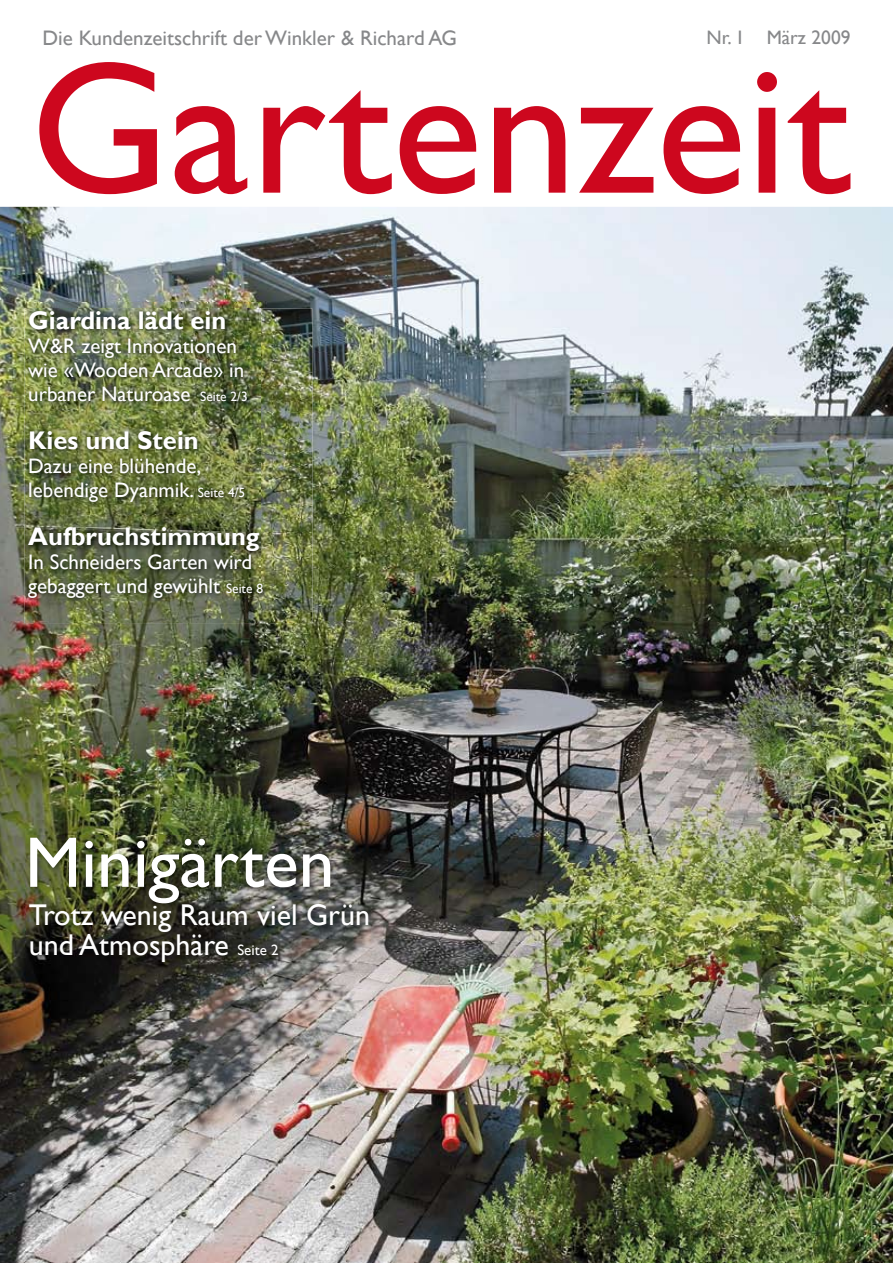
<style>
.page{position:relative;width:893px;height:1263px;background:#fff}
.page>*{position:absolute;margin:0;border:0;box-sizing:border-box;transform-origin:0 0}
.t1{font:189px "Gill Sans";color:#cd071e}
.t2{font:72px "Gill Sans";color:#fff}
.t3{font:30px/30px "Gill Sans";color:#fff}
.t4{font:700 25.5px "Gill Sans";color:#fff}
.t5{font:21px/24px "Gill Sans";color:#fff}
.t6{font:21px "Gill Sans";color:#87888a}
.t7{font:19.5px "Gill Sans";color:#87888a}
.s1{font-size:13.5px}
.s2{font-size:15px}
</style>
<div class="page">
<img style="left:0;top:207px;width:893px;height:1056px">
<img style="left:27px;top:835px;width:411px;height:165px">
<img style="left:24px;top:308px;width:288px;height:315px">
<p class="t6" style="left:43px;top:26px;width:416px">Die Kundenzeitschrift der Winkler &amp; Richard AG</p>
<p class="t7" style="left:706px;top:26px;width:146px">Nr. 1 März 2009</p>
<h1 class="t1" style="left:30px;top:19px;width:822px">Gartenzeit</h1>
<p class="t4" style="left:28px;top:305px;width:200px">Giardina lädt ein</p>
<p class="t5" style="left:28px;top:334px;width:221px">W&amp;R zeigt Innovationen wie «Wooden Arcade» in urbaner Naturoase <span class="s1">Seite 2/3</span></p>
<p class="t4" style="left:28px;top:425px;width:172px">Kies und Stein</p>
<p class="t5" style="left:28px;top:454px;width:219px">Dazu eine blühende, lebendige Dyanmik. <span class="s1">Seite 4/5</span></p>
<p class="t4" style="left:28px;top:521px;width:233px">Aufbruchstimmung</p>
<p class="t5" style="left:28px;top:550px;width:236px">In Schneiders Garten wird gebaggert und gewühlt <span class="s1">Seite 8</span></p>
<h2 class="t2" style="left:25px;top:821px;width:311px">Minigärten</h2>
<h3 class="t3" style="left:29px;top:901px;width:343px">Trotz wenig Raum viel Grün und Atmosphäre <span class="s2">Seite 2</span></h3>
</div>
